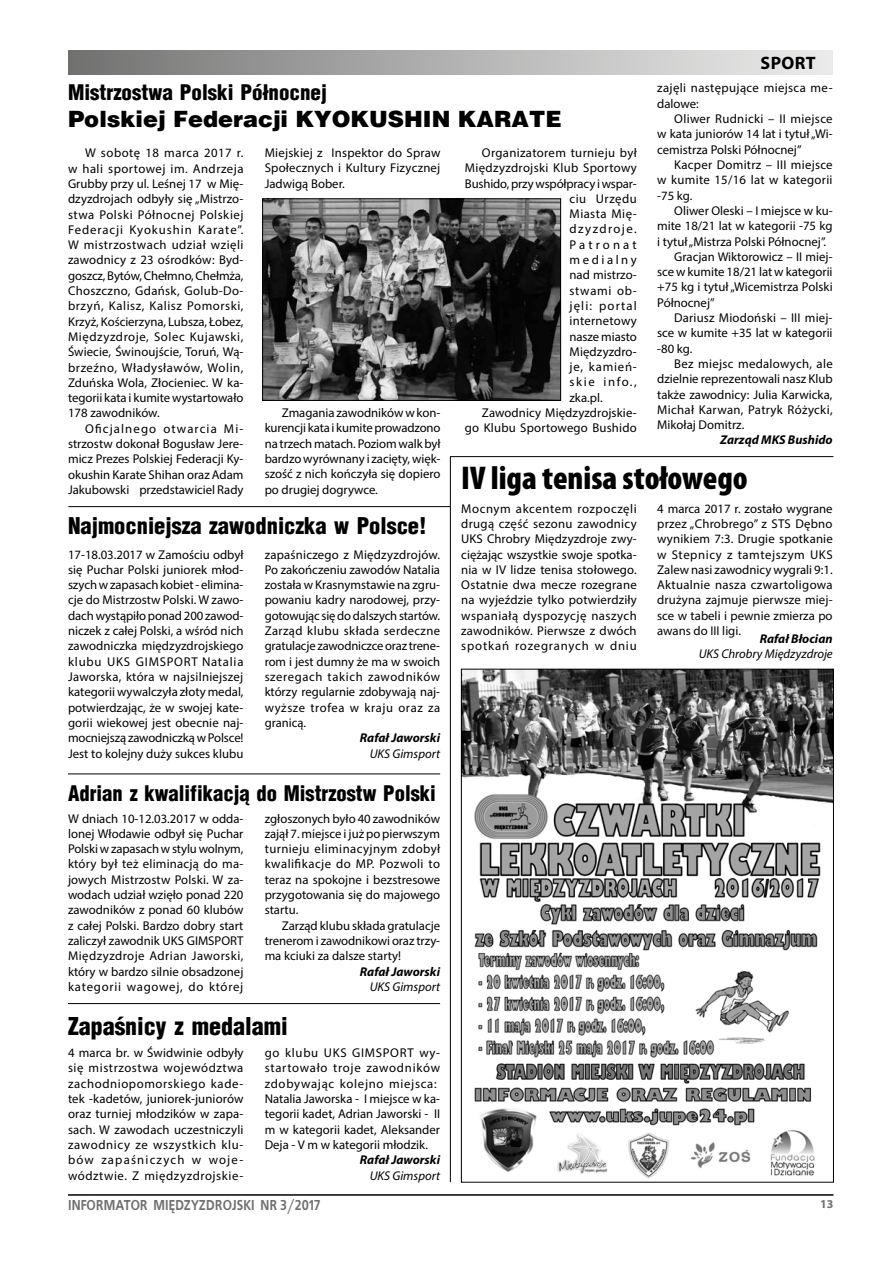
<style>
.page{position:relative;width:893px;height:1263px;background:#fff}
.page>*{position:absolute;margin:0;border:0;box-sizing:border-box;transform-origin:0 0}
.t1{font:900 condensed 33px "Myriad Pro";color:#000}
.t2{font:900 24px "Switzerland Cond";color:#000}
.t3{font:900 22.5px "Switzerland";color:#000}
.t4{font:900 22.5px "Switzerland Cond";color:#000}
.t5{font:900 21px "Switzerland Cond";color:#000}
.t6{font:700 18px "Myriad Pro";letter-spacing:.02em;color:#000}
.t7{font:700 14.25px "EFN Bureau";color:#706f6f}
.t8{font:12.75px/15.3px "Myriad Pro";color:#000;text-align:justify}
.t9{font:12.75px "Myriad Pro";letter-spacing:.025em;color:#000}
.t10{font:italic 700 12.75px "Myriad Pro";color:#000}
.t11{font:italic 12.75px "Myriad Pro";color:#000}
.t12{font:12.75px "Myriad Pro";letter-spacing:.02em;color:#000}
.t13{font:12.75px/15.3px "Myriad Pro";letter-spacing:.03em;color:#000}
.t14{font:12.75px "Myriad Pro";letter-spacing:.085em;color:#000}
.t15{font:12.75px "Myriad Pro";letter-spacing:.035em;color:#000}
.t16{font:12.75px "Myriad Pro";letter-spacing:.11em;color:#000}
.t17{font:12.75px "Myriad Pro";letter-spacing:.06em;color:#000}
.t18{font:12.75px "Myriad Pro";letter-spacing:.12em;color:#000}
.t19{font:12.75px "Myriad Pro";letter-spacing:.04em;color:#000}
.t20{font:12.75px "Myriad Pro";letter-spacing:.055em;color:#000}
.t21{font:12.75px "Myriad Pro";letter-spacing:.245em;color:#000}
.t22{font:12.75px "Myriad Pro";letter-spacing:.2em;color:#000}
.t23{font:700 12px "Myriad Pro";color:#706f6f}
</style>
<div class="page">
<hr style="left:68px;top:1194px;width:765px;height:2px;background:#000">
<div style="left:68px;top:51px;width:765px;height:23px;background:linear-gradient(to right,#737373,#ededed)"></div>
<img style="left:264px;top:200px;width:295px;height:199px">
<div style="left:262px;top:198px;width:299px;height:203px;border:1px solid #000"></div>
<hr style="left:450px;top:456px;width:383px;height:1px;background:#000">
<img style="left:463px;top:671px;width:369px;height:508px">
<hr style="left:450px;top:457px;width:1px;height:725px;background:#000">
<hr style="left:68px;top:773px;width:372px;height:1px;background:#000">
<hr style="left:68px;top:1003px;width:372px;height:1px;background:#000">
<hr style="left:68px;top:506px;width:382px;height:1px;background:#000">
<h3 class="t6" style="left:761px;top:51px;width:57px">SPORT</h3>
<h3 class="t5" style="left:68px;top:79px;width:260px">Mistrzostwa Polski Północnej</h3>
<h3 class="t3" style="left:68px;top:106px;width:495px">Polskiej Federacji KYOKUSHIN KARATE</h3>
<p class="t8" style="left:265px;top:145px;width:177px">Miejskiej z Inspektor do Spraw Społecznych i Kultury Fizycznej Jadwigą Bober.</p>
<p class="t13" style="left:657px;top:80px;width:177px">zajęli następujące miejsca me&shy;dalowe:</p>
<p class="t8" style="left:657px;top:111px;width:177px;text-indent:17px">Oliwer Rudnicki – II miejsce w kata juniorów 14 lat i tytuł „Wi&shy;cemistrza Polski Północnej”</p>
<p class="t8" style="left:657px;top:157px;width:177px;text-indent:17px">Kacper Domitrz – III miejsce w kumite 15/16 lat w kategorii -75 kg.</p>
<p class="t8" style="left:674px;top:203px;width:160px">Oliwer Oleski – I miejsce w ku-</p>
<p class="t8" style="left:657px;top:218px;width:177px">mite 18/21 lat w kategorii -75 kg</p>
<p class="t8" style="left:657px;top:233px;width:170px">i tytuł „Mistrza Polski Północnej”.</p>
<p class="t8" style="left:674px;top:249px;width:160px">Gracjan Wiktorowicz – II miej-</p>
<p class="t8" style="left:657px;top:264px;width:177px">sce w kumite 18/21 lat w kategorii</p>
<p class="t8" style="left:657px;top:279px;width:177px">+75 kg i tytuł „Wicemistrza Polski</p>
<p class="t8" style="left:657px;top:295px;width:59px">Północnej”</p>
<p class="t8" style="left:674px;top:310px;width:160px">Dariusz Miodoński – III miej-</p>
<p class="t8" style="left:657px;top:325px;width:177px">sce w kumite +35 lat w kategorii</p>
<p class="t8" style="left:657px;top:340px;width:37px">-80 kg.</p>
<p class="t12" style="left:674px;top:356px;width:160px">Bez miejsc medalowych, ale</p>
<p class="t8" style="left:657px;top:371px;width:177px">dzielnie reprezentowali nasz Klub</p>
<p class="t8" style="left:657px;top:386px;width:177px">także zawodnicy: Julia Karwicka,</p>
<p class="t9" style="left:657px;top:402px;width:177px">Michał Karwan, Patryk Różycki,</p>
<p class="t8" style="left:657px;top:417px;width:89px">Mikołaj Domitrz.</p>
<p class="t10" style="left:720px;top:432px;width:114px">Zarząd MKS Bushido</p>
<p class="t9" style="left:482px;top:145px;width:156px">Organizatorem turnieju był</p>
<p class="t9" style="left:465px;top:160px;width:173px">Międzyzdrojski Klub Sportowy</p>
<p class="t8" style="left:465px;top:175px;width:173px">Bushido, przy współpracy i wspar-</p>
<p class="t19" style="left:569px;top:191px;width:69px">ciu Urzędu</p>
<p class="t15" style="left:569px;top:206px;width:69px">Miasta Mię-</p>
<p class="t16" style="left:569px;top:221px;width:69px">dzyzdroje.</p>
<p class="t21" style="left:569px;top:237px;width:69px">Patronat</p>
<p class="t22" style="left:569px;top:252px;width:69px">medialny</p>
<p class="t8" style="left:569px;top:267px;width:69px">nad mistrzo-</p>
<p class="t20" style="left:569px;top:283px;width:69px">stwami ob-</p>
<p class="t14" style="left:569px;top:298px;width:69px">jęli: portal</p>
<p class="t12" style="left:569px;top:313px;width:69px">internetowy</p>
<p class="t8" style="left:569px;top:328px;width:69px">nasze miasto</p>
<p class="t8" style="left:569px;top:344px;width:69px">Międzyzdro-</p>
<p class="t17" style="left:569px;top:359px;width:69px">je, kamień-</p>
<p class="t18" style="left:569px;top:374px;width:69px">skie info.,</p>
<p class="t8" style="left:569px;top:390px;width:35px">zka.pl.</p>
<p class="t8" style="left:482px;top:405px;width:156px">Zawodnicy Międzyzdrojskie-</p>
<p class="t8" style="left:465px;top:420px;width:173px">go Klubu Sportowego Bushido</p>
<p class="t8" style="left:68px;top:145px;width:177px;text-indent:17px">W sobotę 18 marca 2017 r. w hali sportowej im. Andrzeja Grubby przy ul. Leśnej 17 w Mię&shy;dzyzdrojach odbyły się „Mistrzo&shy;stwa Polski Północnej Polskiej Federacji Kyokushin Karate”.<br>W mistrzostwach udział wzięli zawodnicy z 23 ośrodków: Byd&shy;goszcz, Bytów, Chełmno, Chełmża, Choszczno, Gdańsk, Golub-Do&shy;brzyń, Kalisz, Kalisz Pomorski, Krzyż, Kościerzyna, Lubsza, Łobez, Międzyzdroje, Solec Kujawski, Świecie, Świnoujście, Toruń, Wą&shy;brzeźno, Władysławów, Wolin, Zduńska Wola, Złocieniec. W ka&shy;tegorii kata i kumite wystartowało 178 zawodników.</p>
<p class="t8" style="left:68px;top:421px;width:177px;text-indent:17px">Oficjalnego otwarcia Mi&shy;strzostw dokonał Bogusław Jere&shy;micz Prezes Polskiej Federacji Ky&shy;okushin Karate Shihan oraz Adam Jakubowski przedstawiciel Rady</p>
<p class="t8" style="left:265px;top:405px;width:177px;text-indent:17px">Zmagania zawodników w kon&shy;kurencji kata i kumite prowadzono na trzech matach. Poziom walk był bardzo wyrównany i zacięty, więk&shy;szość z nich kończyła się dopiero po drugiej dogrywce.</p>
<h1 class="t1" style="left:461px;top:459px;width:288px">IV liga tenisa stołowego</h1>
<h3 class="t4" style="left:68px;top:512px;width:360px">Najmocniejsza zawodniczka w Polsce!</h3>
<p class="t8" style="left:68px;top:546px;width:177px">17-18.03.2017 w Zamościu odbył się Puchar Polski juniorek młod&shy;szych w zapasach kobiet - elimina&shy;cje do Mistrzostw Polski. W zawo&shy;dach wystąpiło ponad 200 zawod&shy;niczek z całej Polski, a wśród nich zawodniczka międzyzdrojskiego klubu UKS GIMSPORT Natalia Jaworska, która w najsilniejszej kategorii wywalczyła złoty medal, potwierdzając, że w swojej kate&shy;gorii wiekowej jest obecnie naj&shy;mocniejszą zawodniczką w Polsce!<br>Jest to kolejny duży sukces klubu</p>
<p class="t8" style="left:265px;top:546px;width:177px">zapaśniczego z Międzyzdrojów.<br>Po zakończeniu zawodów Natalia została w Krasnymstawie na zgru&shy;powaniu kadry narodowej, przy&shy;gotowując się do dalszych startów.<br>Zarząd klubu składa serdeczne gratulacje zawodniczce oraz trene&shy;rom i jest dumny że ma w swoich szeregach takich zawodników którzy regularnie zdobywają naj&shy;wyższe trofea w kraju oraz za granicą.</p>
<p class="t10" style="left:360px;top:730px;width:82px">Rafał Jaworski</p>
<p class="t11" style="left:370px;top:745px;width:72px">UKS Gimsport</p>
<h3 class="t5" style="left:68px;top:779px;width:369px">Adrian z kwalifikacją do Mistrzostw Polski</h3>
<p class="t8" style="left:68px;top:810px;width:177px">W dniach 10-12.03.2017 w odda&shy;lonej Włodawie odbył się Puchar Polski w zapasach w stylu wolnym, który był też eliminacją do ma&shy;jowych Mistrzostw Polski. W za&shy;wodach udział wzięło ponad 220 zawodników z ponad 60 klubów z całej Polski. Bardzo dobry start zaliczył zawodnik UKS GIMSPORT Międzyzdroje Adrian Jaworski, który w bardzo silnie obsadzonej kategorii wagowej, do której</p>
<p class="t8" style="left:265px;top:810px;width:177px">zgłoszonych było 40 zawodników zajął 7. miejsce i już po pierwszym turnieju eliminacyjnym zdobył kwalifikacje do MP. Pozwoli to teraz na spokojne i bezstresowe przygotowania się do majowego startu.</p>
<p class="t8" style="left:265px;top:917px;width:177px;text-indent:17px">Zarząd klubu składa gratulacje trenerom i zawodnikowi oraz trzy&shy;ma kciuki za dalsze starty!</p>
<p class="t10" style="left:360px;top:963px;width:82px">Rafał Jaworski</p>
<p class="t11" style="left:370px;top:979px;width:72px">UKS Gimsport</p>
<h2 class="t2" style="left:68px;top:1011px;width:221px">Zapaśnicy z medalami</h2>
<p class="t8" style="left:68px;top:1045px;width:177px">4 marca br. w Świdwinie odbyły się mistrzostwa województwa zachodniopomorskiego kade&shy;tek -kadetów, juniorek-juniorów oraz turniej młodzików w zapa&shy;sach. W zawodach uczestniczyli zawodnicy ze wszystkich klu&shy;bów zapaśniczych w woje&shy;wództwie. Z międzyzdrojskie-</p>
<p class="t8" style="left:265px;top:1045px;width:177px;text-align:left">go klubu UKS GIMSPORT wy&shy;startowało troje zawodników zdobywając kolejno miejsca:<br>Natalia Jaworska - I miejsce w ka&shy;tegorii kadet, Adrian Jaworski - II m w kategorii kadet, Aleksander<br>Deja - V m w kategorii młodzik.</p>
<p class="t10" style="left:360px;top:1152px;width:82px">Rafał Jaworski</p>
<p class="t11" style="left:370px;top:1167px;width:72px">UKS Gimsport</p>
<p class="t8" style="left:461px;top:500px;width:177px">Mocnym akcentem rozpoczęli drugą część sezonu zawodnicy UKS Chrobry Międzyzdroje zwy&shy;ciężając wszystkie swoje spotka&shy;nia w IV lidze tenisa stołowego.<br>Ostatnie dwa mecze rozegrane na wyjeździe tylko potwierdziły wspaniałą dyspozycję naszych zawodników. Pierwsze z dwóch spotkań rozegranych w dniu</p>
<p class="t8" style="left:657px;top:500px;width:177px">4 marca 2017 r. zostało wygrane przez „Chrobrego” z STS Dębno wynikiem 7:3. Drugie spotkanie w Stepnicy z tamtejszym UKS Zalew nasi zawodnicy wygrali 9:1.<br>Aktualnie nasza czwartoligowa drużyna zajmuje pierwsze miej&shy;sce w tabeli i pewnie zmierza po awans do III ligi.</p>
<p class="t10" style="left:760px;top:630px;width:74px">Rafał Błocian</p>
<p class="t11" style="left:699px;top:646px;width:135px">UKS Chrobry Międzyzdroje</p>
<p class="t7" style="left:68px;top:1194px;width:254px">INFORMATOR MIĘDZYZDROJSKI NR 3/2017</p>
<p class="t23" style="left:820px;top:1196px;width:15px">13</p>
</div>
